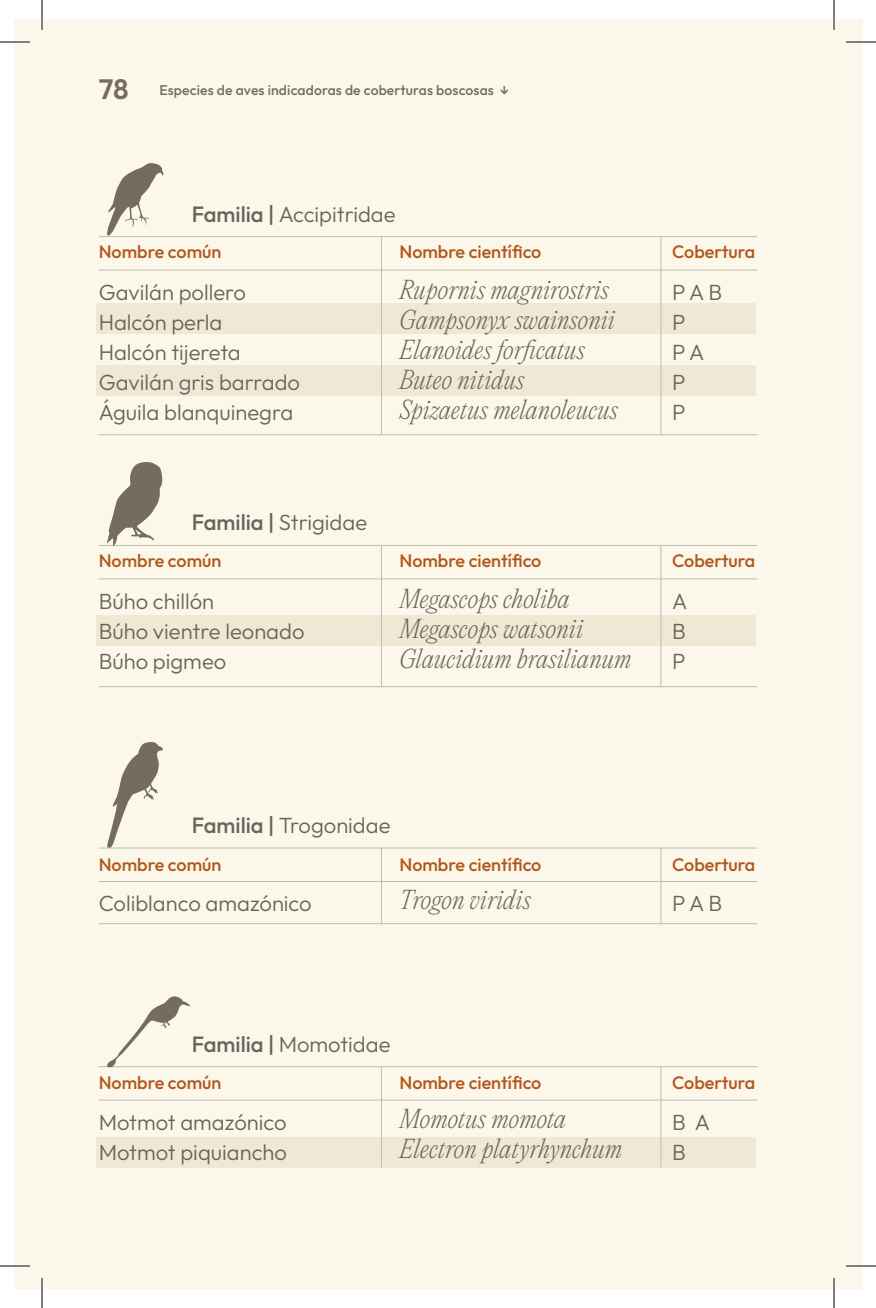
<style>
.page{position:relative;width:876px;height:1308px;background:#fff}
.page>*{position:absolute;margin:0;border:0;box-sizing:border-box;transform-origin:0 0}
.t1{font:italic 200 24px "PP Editorial New";letter-spacing:.01em;color:#6b6359}
.t2{font:300 22px "Outfit";color:#6b6359}
.t3{font:300 22px "Outfit";color:#6a635a}
.t4{font:500 18px "Outfit";color:#b3571a}
.t5{font:500 14px "Outfit";letter-spacing:.01em;color:#756b61}
.s1{font-weight:600;font-size:28px}
.s2{font-weight:500}
</style>
<div class="page">
<div style="left:15px;top:19px;width:847px;height:1270px;background:#fbf7eb"></div>
<div style="left:96px;top:303px;width:660px;height:31px;background:#f0e7d5"></div>
<div style="left:96px;top:365px;width:660px;height:31px;background:#f0e7d5"></div>
<div style="left:96px;top:615px;width:660px;height:31px;background:#f0e7d5"></div>
<div style="left:96px;top:1137px;width:660px;height:30px;background:#f0e7d5"></div>
<hr style="left:381px;top:236px;width:1px;height:198px;background:#c4bab0">
<hr style="left:381px;top:545px;width:1px;height:142px;background:#c4bab0">
<hr style="left:381px;top:848px;width:1px;height:76px;background:#c4bab0">
<hr style="left:381px;top:1067px;width:1px;height:100px;background:#c4bab0">
<hr style="left:660px;top:236px;width:1px;height:198px;background:#c4bab0">
<hr style="left:660px;top:545px;width:1px;height:142px;background:#c4bab0">
<hr style="left:660px;top:848px;width:1px;height:76px;background:#c4bab0">
<hr style="left:660px;top:1067px;width:1px;height:100px;background:#c4bab0">
<hr style="left:99px;top:236px;width:658px;height:1px;background:#c4bab0">
<hr style="left:99px;top:545px;width:658px;height:1px;background:#c4bab0">
<hr style="left:99px;top:848px;width:658px;height:1px;background:#c4bab0">
<hr style="left:99px;top:1066px;width:658px;height:1px;background:#c4bab0">
<hr style="left:99px;top:270px;width:658px;height:1px;background:#c4bab0">
<hr style="left:99px;top:434px;width:658px;height:1px;background:#c4bab0">
<hr style="left:99px;top:578px;width:658px;height:1px;background:#c4bab0">
<hr style="left:99px;top:686px;width:658px;height:1px;background:#c4bab0">
<hr style="left:99px;top:881px;width:658px;height:1px;background:#c4bab0">
<hr style="left:99px;top:923px;width:658px;height:1px;background:#c4bab0">
<hr style="left:99px;top:1100px;width:658px;height:1px;background:#c4bab0">
<svg style="left:107px;top:163px;width:57px;height:73px"></svg>
<svg style="left:107px;top:462px;width:56px;height:84px"></svg>
<svg style="left:107px;top:742px;width:56px;height:106px"></svg>
<svg style="left:107px;top:996px;width:83px;height:71px"></svg>
<hr style="left:0;top:41px;width:30px;height:2px;background:#fff">
<hr style="left:846px;top:41px;width:30px;height:2px;background:#fff">
<hr style="left:0;top:1265px;width:30px;height:2px;background:#fff">
<hr style="left:846px;top:1265px;width:30px;height:2px;background:#fff">
<hr style="left:41px;top:0;width:2px;height:30px;background:#fff">
<hr style="left:41px;top:1278px;width:2px;height:30px;background:#fff">
<hr style="left:833px;top:0;width:2px;height:30px;background:#fff">
<hr style="left:833px;top:1278px;width:2px;height:30px;background:#fff">
<hr style="left:0;top:42px;width:30px;height:1px;background:#000">
<hr style="left:846px;top:42px;width:30px;height:1px;background:#000">
<hr style="left:0;top:1266px;width:30px;height:1px;background:#000">
<hr style="left:846px;top:1266px;width:30px;height:1px;background:#000">
<hr style="left:42px;top:0;width:1px;height:30px;background:#000">
<hr style="left:42px;top:1278px;width:1px;height:30px;background:#000">
<hr style="left:834px;top:0;width:1px;height:30px;background:#000">
<hr style="left:834px;top:1278px;width:1px;height:30px;background:#000">
<p class="t5" style="left:99px;top:81px;width:412px"><span class="s1">78</span> Especies de aves indicadoras de coberturas boscosas ↓</p>
<p class="t3" style="left:192px;top:200px;width:205px"><span class="s2">Familia |</span> Accipitridae</p>
<p class="t4" style="left:99px;top:240px;width:124px">Nombre común</p>
<p class="t4" style="left:399px;top:240px;width:143px">Nombre científico</p>
<p class="t4" style="left:672px;top:240px;width:85px">Cobertura</p>
<p class="t2" style="left:99px;top:278px;width:149px">Gavilán pollero</p>
<p class="t2" style="left:99px;top:308px;width:125px">Halcón perla</p>
<p class="t2" style="left:99px;top:338px;width:144px">Halcón tijereta</p>
<p class="t2" style="left:99px;top:368px;width:203px">Gavilán gris barrado</p>
<p class="t2" style="left:99px;top:398px;width:196px">Águila blanquinegra</p>
<p class="t1" style="left:399px;top:274px;width:211px">Rupornis magnirostris</p>
<p class="t1" style="left:399px;top:304px;width:217px">Gampsonyx swainsonii</p>
<p class="t1" style="left:399px;top:334px;width:187px">Elanoides forficatus</p>
<p class="t1" style="left:399px;top:364px;width:126px">Buteo nitidus</p>
<p class="t1" style="left:399px;top:394px;width:220px">Spizaetus melanoleucus</p>
<p class="t2" style="left:672px;top:278px;width:52px">P A B</p>
<p class="t2" style="left:672px;top:308px;width:15px">P</p>
<p class="t2" style="left:672px;top:338px;width:34px">P A</p>
<p class="t2" style="left:672px;top:368px;width:15px">P</p>
<p class="t2" style="left:672px;top:398px;width:15px">P</p>
<p class="t3" style="left:192px;top:509px;width:177px"><span class="s2">Familia |</span> Strigidae</p>
<p class="t4" style="left:99px;top:549px;width:124px">Nombre común</p>
<p class="t4" style="left:399px;top:549px;width:143px">Nombre científico</p>
<p class="t4" style="left:672px;top:549px;width:85px">Cobertura</p>
<p class="t2" style="left:99px;top:587px;width:117px">Búho chillón</p>
<p class="t2" style="left:99px;top:617px;width:207px">Búho vientre leonado</p>
<p class="t2" style="left:99px;top:647px;width:129px">Búho pigmeo</p>
<p class="t1" style="left:399px;top:583px;width:172px">Megascops choliba</p>
<p class="t1" style="left:399px;top:613px;width:185px">Megascops watsonii</p>
<p class="t1" style="left:399px;top:643px;width:234px">Glaucidium brasilianum</p>
<p class="t2" style="left:672px;top:587px;width:17px">A</p>
<p class="t2" style="left:672px;top:617px;width:15px">B</p>
<p class="t2" style="left:672px;top:647px;width:15px">P</p>
<p class="t3" style="left:192px;top:812px;width:200px"><span class="s2">Familia |</span> Trogonidae</p>
<p class="t4" style="left:99px;top:853px;width:124px">Nombre común</p>
<p class="t2" style="left:99px;top:890px;width:215px">Coliblanco amazónico</p>
<p class="t4" style="left:399px;top:853px;width:143px">Nombre científico</p>
<p class="t1" style="left:399px;top:883px;width:133px">Trogon viridis</p>
<p class="t3" style="left:192px;top:1030px;width:200px"><span class="s2">Familia |</span> Momotidae</p>
<p class="t4" style="left:99px;top:1071px;width:124px">Nombre común</p>
<p class="t2" style="left:99px;top:1108px;width:189px">Motmot amazónico</p>
<p class="t2" style="left:99px;top:1138px;width:190px">Motmot piquiancho</p>
<p class="t4" style="left:399px;top:1071px;width:143px">Nombre científico</p>
<p class="t1" style="left:399px;top:1102px;width:168px">Momotus momota</p>
<p class="t1" style="left:399px;top:1132px;width:224px">Electron platyrhynchum</p>
<p class="t4" style="left:672px;top:853px;width:85px">Cobertura</p>
<p class="t2" style="left:672px;top:890px;width:52px">P A B</p>
<p class="t4" style="left:672px;top:1071px;width:85px">Cobertura</p>
<p class="t2" style="left:672px;top:1108px;width:39px">B A</p>
<p class="t2" style="left:672px;top:1138px;width:15px">B</p>
</div>
